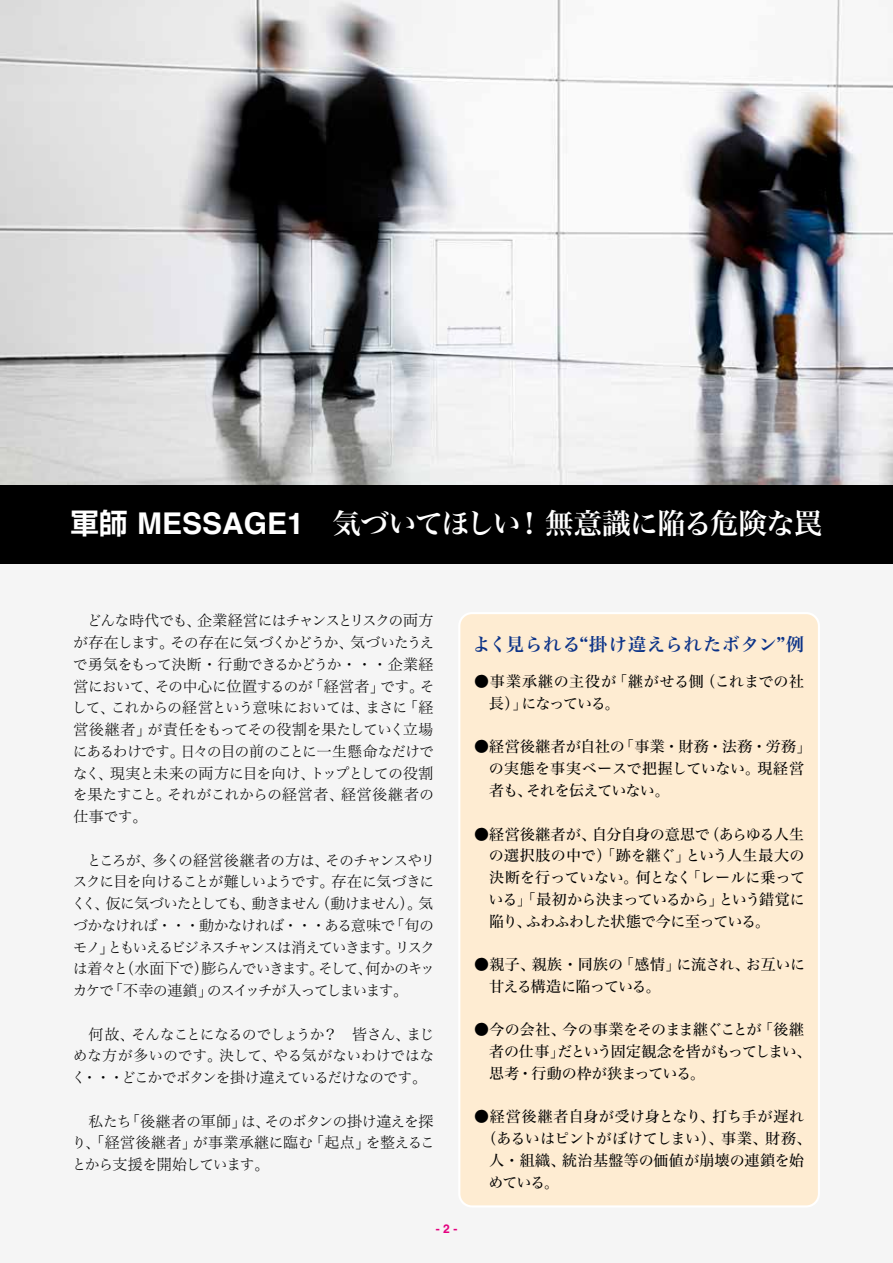
<style>
.page{position:relative;width:893px;height:1263px;background:#fff}
.page>*{position:absolute;margin:0;border:0;box-sizing:border-box;transform-origin:0 0}
.t1{font:28.5px "Hira Min Std N W6";letter-spacing:-.035em;color:#fff}
.t2{font:18px "Hira Min Std N W6";letter-spacing:.04em;color:#0c3388}
.t3{font:15px/21.8px "Hira Min Std N W2";letter-spacing:-.07em;color:#000;text-align:justify}
.t4{font:15px/21.8px "Hira Min Std N W2";letter-spacing:-.09em;color:#000}
.t5{font:15px/21.8px "Hira Min Std N W4";letter-spacing:-.015em;color:#000;text-align:justify}
.t6{font:15px/21.8px "Hira Min Std N W4";letter-spacing:-.04em;color:#000}
.t7{font:15px/21.8px "Hira Min Std N W4";letter-spacing:.01em;color:#000}
.t8{font:15px/21.8px "Hira Min Std N W4";letter-spacing:.015em;color:#000}
.t9{font:15px "Hira Min Std N W4";letter-spacing:-.035em;color:#000}
.t10{font:15px "Hira Min Std N W4";letter-spacing:.02em;color:#000}
.t11{font:15px "Hira Min Std N W4";letter-spacing:.025em;color:#000}
.t12{font:700 12px "Helvetica";color:#e4007f}
.s1{font-family:"Shin Go Pro De";font-weight:700}
.s2{font-family:"Helvetica";font-weight:700;font-size:30px}
</style>
<div class="page">
<div style="left:0;top:562px;width:893px;height:701px;background:#f5f5f5"></div>
<div style="left:459px;top:613px;width:360px;height:593px;background:#feecd2;border-radius:13px"></div>
<div style="left:458px;top:612px;width:362px;height:595px;border:2px solid #fff;border-radius:13px"></div>
<img style="left:0;top:0;width:893px;height:485px">
<div style="left:0;top:485px;width:893px;height:78px;background:#000"></div>
<h1 class="t1" style="left:71px;top:502px;width:753px"><span class="s1">軍師</span> <span class="s2">MESSAGE1</span>　気づいてほしい！無意識に陥る危険な罠</h1>
<p class="t3" style="left:72px;top:609px;width:364px;text-indent:15px">どんな時代でも、企業経営にはチャンスとリスクの両方が存在します。その存在に気づくかどうか、気づいたうえで勇気をもって決断・行動できるかどうか・・・企業経営において、その中心に位置するのが「経営者」です。そして、これからの経営という意味においては、まさに「経営後継者」が責任をもってその役割を果たしていく立場にあるわけです。日々の目の前のことに一生懸命なだけでなく、現実と未来の両方に目を向け、トップとしての役割を果たすこと。それがこれからの経営者、経営後継者の仕事です。</p>
<p class="t4" style="left:72px;top:848px;width:365px;text-indent:15px">ところが、多くの経営後継者の方は、そのチャンスやリスクに目を向けることが難しいようです。存在に気づきにくく、仮に気づいたとしても、動きません（動けません）。気づかなければ・・・動かなければ・・・ある意味で「旬のモノ」ともいえるビジネスチャンスは消えていきます。リスクは着々と（水面下で）膨らんでいきます。そして、何かのキッカケで「不幸の連鎖」のスイッチが入ってしまいます。</p>
<p class="t3" style="left:72px;top:1022px;width:365px;text-indent:17px">何故、そんなことになるのでしょうか？　皆さん、まじめな方が多いのです。決して、やる気がないわけではなく・・・どこかでボタンを掛け違えているだけなのです。</p>
<p class="t3" style="left:72px;top:1109px;width:365px;text-indent:17px">私たち「後継者の軍師」は、そのボタンの掛け違えを探り、「経営後継者」が事業承継に臨む「起点」を整えることから支援を開始しています。</p>
<p class="t12" style="left:436px;top:1221px;width:23px">- 2 -</p>
<p class="t2" style="left:473px;top:631px;width:333px">よく見られる“掛け違えられたボタン”例</p>
<p class="t8" style="left:489px;top:670px;width:316px;text-indent:-15px">●事業承継の主役が「継がせる側（これまでの社長）」になっている。</p>
<p class="t7" style="left:489px;top:736px;width:324px;text-indent:-15px">●経営後継者が自社の「事業・財務・法務・労務」の実態を事実ベースで把握していない。現経営者も、それを伝えていない。</p>
<p class="t5" style="left:488px;top:823px;width:318px;text-indent:-14px">●経営後継者が、自分自身の意思で（あらゆる人生の選択肢の中で）「跡を継ぐ」という人生最大の決断を行っていない。何となく「レールに乗っている」「最初から決まっているから」という錯覚に陥り、ふわふわした状態で今に至っている。</p>
<p class="t5" style="left:489px;top:953px;width:317px;text-indent:-15px">●親子、親族・同族の「感情」に流され、お互いに甘える構造に陥っている。</p>
<p class="t6" style="left:489px;top:1018px;width:324px;text-indent:-15px">●今の会社、今の事業をそのまま継ぐことが「後継者の仕事」だという固定観念を皆がもってしまい、思考・行動の枠が狭まっている。</p>
<p class="t10" style="left:474px;top:1106px;width:332px">●経営後継者自身が受け身となり、打ち手が遅れ</p>
<p class="t9" style="left:482px;top:1127px;width:331px">（あるいはピントがぼけてしまい）、事業、財務、</p>
<p class="t11" style="left:489px;top:1149px;width:316px">人・組織、統治基盤等の価値が崩壊の連鎖を始</p>
<p class="t5" style="left:488px;top:1171px;width:72px">めている。</p>
</div>
